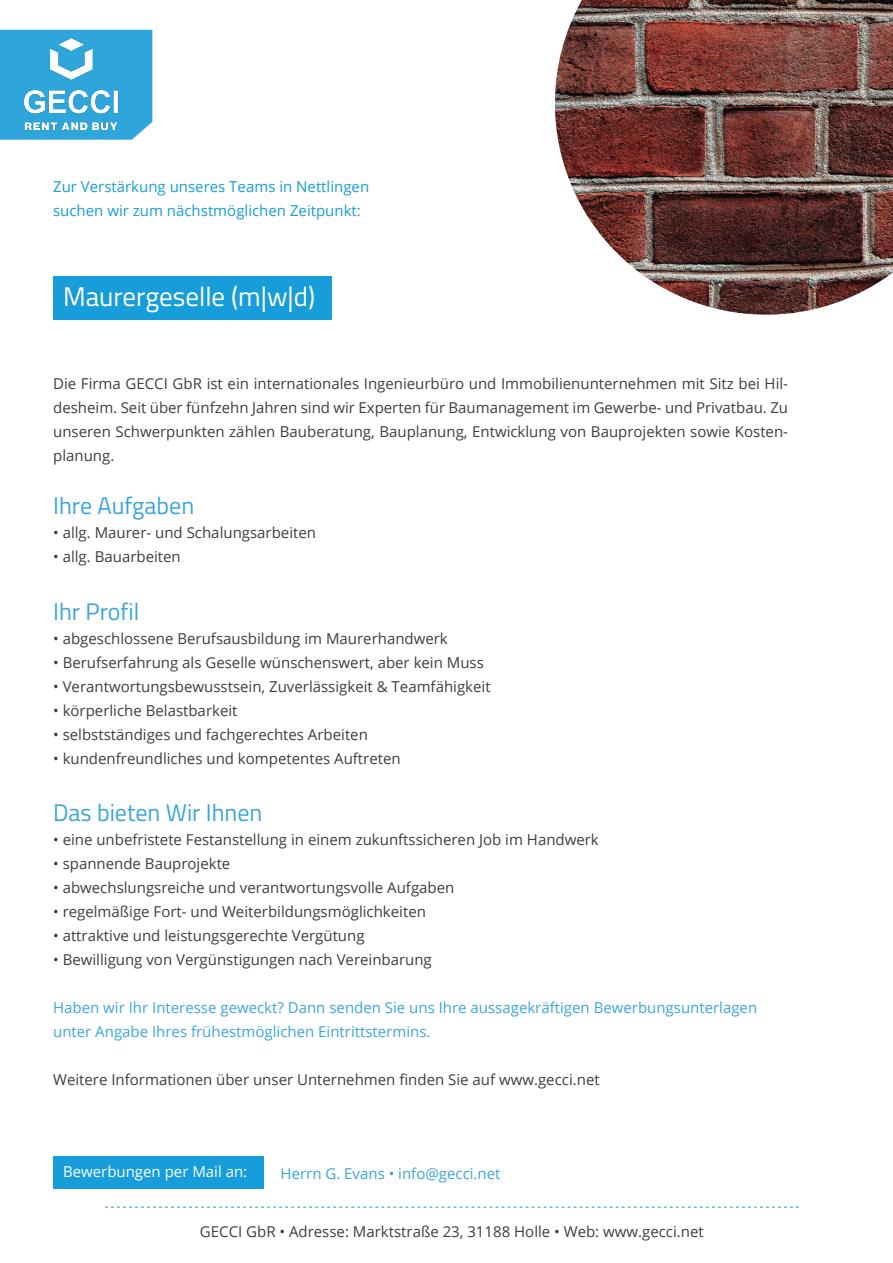
<style>
.page{position:relative;width:893px;height:1263px;background:#fff}
.page>*{position:absolute;margin:0;border:0;box-sizing:border-box;transform-origin:0 0}
.Überschrift_Blau{font:27px "Titillium Web";color:#fff}
.Überschrift_Blau-2{font:24px "Titillium Web";color:#3ca5dc}
.t1{font:15px/24px "Open Sans";color:#3e3e3f;text-align:justify}
.t2{font:15px "Open Sans";color:#3ca5dc}
.t3{font:15px/24px "Open Sans";color:#179dd9}
.t4{font:15px "Open Sans";color:#fff}
</style>
<div class="page">
<div style="left:53px;top:1156px;width:211px;height:32px;background:#179dd9"></div>
<div style="left:0;top:30px;width:152px;height:110px;background:#2ea6dc"></div>
<img style="left:24px;top:39px;width:95px;height:94px">
<svg style="left:105px;top:1207px;width:694px;height:1px"></svg>
<div style="left:53px;top:276px;width:279px;height:43px;background:#179dd9"></div>
<img style="left:555px;top:0;width:338px;height:315px">
<p class="t3" style="left:53px;top:174px;width:318px">Zur Verstärkung unseres Teams in Nettlingen suchen wir zum nächstmöglichen Zeitpunkt:</p>
<p class="Überschrift_Blau" style="left:63px;top:277px;width:254px">Maurergeselle (m|w|d)</p>
<p class="t1" style="left:53px;top:371px;width:736px">Die Firma GECCI GbR ist ein internationales Ingenieurbüro und Immobilienunternehmen mit Sitz bei Hil&shy;desheim. Seit über fünfzehn Jahren sind wir Experten für Baumanagement im Gewerbe- und Privatbau. Zu unseren Schwerpunkten zählen Bauberatung, Bauplanung, Entwicklung von Bauprojekten sowie Kosten&shy;planung.</p>
<p class="Überschrift_Blau-2" style="left:53px;top:488px;width:143px">Ihre Aufgaben</p>
<p class="t1" style="left:53px;top:520px;width:264px">• allg. Maurer- und Schalungsarbeiten</p>
<p class="t1" style="left:53px;top:544px;width:129px">• allg. Bauarbeiten</p>
<p class="Überschrift_Blau-2" style="left:53px;top:594px;width:88px">Ihr Profil</p>
<p class="t1" style="left:53px;top:626px;width:396px">• abgeschlossene Berufsausbildung im Maurerhandwerk</p>
<p class="t1" style="left:53px;top:650px;width:432px">• Berufserfahrung als Geselle wünschenswert, aber kein Muss</p>
<p class="t1" style="left:53px;top:674px;width:439px">• Verantwortungsbewusstsein, Zuverlässigkeit &amp; Teamfähigkeit</p>
<p class="t1" style="left:53px;top:698px;width:186px">• körperliche Belastbarkeit</p>
<p class="t1" style="left:53px;top:722px;width:316px">• selbstständiges und fachgerechtes Arbeiten</p>
<p class="t1" style="left:53px;top:746px;width:349px">• kundenfreundliches und kompetentes Auftreten</p>
<p class="Überschrift_Blau-2" style="left:53px;top:795px;width:211px">Das bieten Wir Ihnen</p>
<p class="t1" style="left:53px;top:827px;width:547px">• eine unbefristete Festanstellung in einem zukunftssicheren Job im Handwerk</p>
<p class="t1" style="left:53px;top:851px;width:179px">• spannende Bauprojekte</p>
<p class="t1" style="left:53px;top:875px;width:403px">• abwechslungsreiche und verantwortungsvolle Aufgaben</p>
<p class="t1" style="left:53px;top:899px;width:374px">• regelmäßige Fort- und Weiterbildungsmöglichkeiten</p>
<p class="t1" style="left:53px;top:923px;width:313px">• attraktive und leistungsgerechte Vergütung</p>
<p class="t1" style="left:53px;top:947px;width:380px">• Bewilligung von Vergünstigungen nach Vereinbarung</p>
<p class="t2" style="left:53px;top:997px;width:706px">Haben wir Ihr Interesse geweckt? Dann senden Sie uns Ihre aussagekräftigen Bewerbungsunterlagen</p>
<p class="t2" style="left:53px;top:1021px;width:379px">unter Angabe Ihres frühestmöglichen Eintrittstermins.</p>
<p class="t1" style="left:53px;top:1067px;width:548px">Weitere Informationen über unser Unternehmen finden Sie auf www.gecci.net</p>
<p class="t4" style="left:63px;top:1161px;width:186px">Bewerbungen per Mail an:</p>
<p class="t2" style="left:281px;top:1163px;width:221px">Herrn G. Evans • info@gecci.net</p>
<p class="t1" style="left:200px;top:1219px;width:505px">GECCI GbR • Adresse: Marktstraße 23, 31188 Holle • Web: www.gecci.net</p>
</div>
